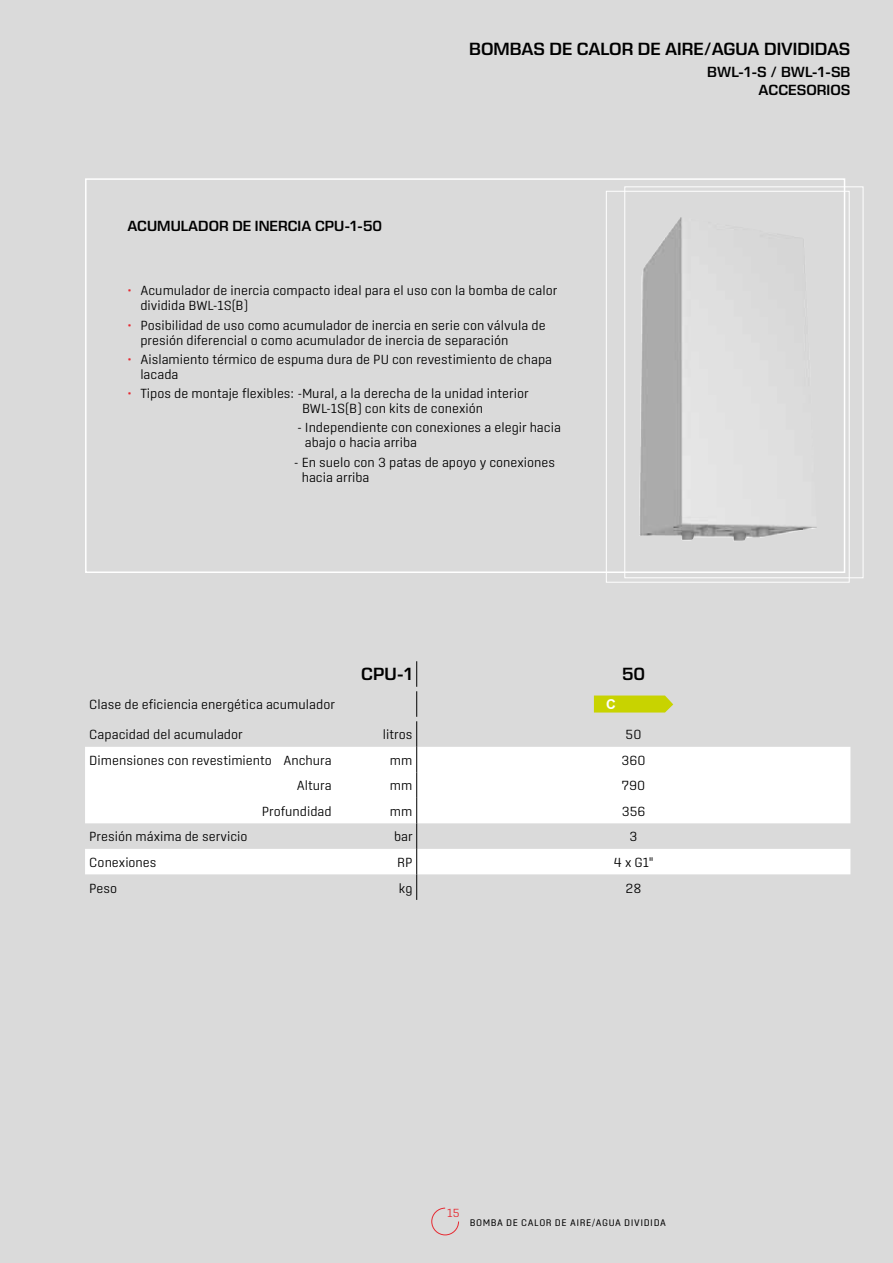
<style>
.page{position:relative;width:893px;height:1263px;background:#dadada}
.page>*{position:absolute;margin:0;border:0;box-sizing:border-box;transform-origin:0 0}
.t1{font:600 18px "Eurostile Next LT Pro";color:#000}
.t2{font:600 15px/18px "Eurostile Next LT Pro";color:#000;text-align:right}
.t3{font:300 13.5px/15px "Center";color:#000}
.t4{font:700 13.5px "Arial";color:#fff}
.t5{font:300 12px "Center";color:#e62a32}
.t6{font:9.75px "Center";letter-spacing:.055em;color:#000}
.s1{color:#e62a32}
</style>
<div class="page">
<svg style="left:431px;top:1207px;width:28px;height:29px"></svg>
<img style="left:639px;top:217px;width:178px;height:324px">
<svg style="left:85px;top:747px;width:765px;height:127px;fill:#fff"></svg>
<svg style="left:416px;top:661px;width:1px;height:239px"></svg>
<svg style="left:594px;top:695px;width:79px;height:17px"></svg>
<div style="left:606px;top:191px;width:244px;height:392px;border:1px solid #fff"></div>
<div style="left:624px;top:186px;width:239px;height:392px;border:1px solid #fff"></div>
<div style="left:85px;top:178px;width:760px;height:395px;border:2px solid #fff"></div>
<p class="t2" style="left:128px;top:217px;width:256px">ACUMULADOR DE INERCIA CPU-1-50</p>
<h1 class="t1" style="left:469px;top:39px;width:383px">BOMBAS DE CALOR DE AIRE/AGUA DIVIDIDAS</h1>
<p class="t2" style="left:707px;top:63px;width:145px">BWL-1-S / BWL-1-SB<br>ACCESORIOS</p>
<p class="t3" style="left:140px;top:283px;width:418px;text-indent:-13px"><span class="s1">•</span> Acumulador de inercia compacto ideal para el uso con la bomba de calor dividida BWL-1S(B)</p>
<p class="t3" style="left:140px;top:317px;width:407px;text-indent:-13px"><span class="s1">•</span> Posibilidad de uso como acumulador de inercia en serie con válvula de presión diferencial o como acumulador de inercia de separación</p>
<p class="t3" style="left:140px;top:352px;width:413px;text-indent:-13px"><span class="s1">•</span> Aislamiento térmico de espuma dura de PU con revestimiento de chapa lacada</p>
<p class="t3" style="left:302px;top:386px;width:228px;text-indent:-174px"><span class="s1">•</span> Tipos de montaje flexibles: -Mural, a la derecha de la unidad interior<br>BWL-1S(B) con kits de conexión</p>
<p class="t3" style="left:305px;top:420px;width:258px;text-indent:-7px">- Independiente con conexiones a elegir hacia abajo o hacia arriba</p>
<p class="t3" style="left:302px;top:454px;width:255px;text-indent:-7px">- En suelo con 3 patas de apoyo y conexiones hacia arriba</p>
<h1 class="t1" style="left:361px;top:664px;width:53px">CPU-1</h1>
<h1 class="t1" style="left:622px;top:664px;width:25px">50</h1>
<p class="t3" style="left:89px;top:697px;width:247px">Clase de eficiencia energética acumulador</p>
<p class="t4" style="left:606px;top:695px;width:11px">C</p>
<p class="t3" style="left:89px;top:727px;width:155px">Capacidad del acumulador</p>
<p class="t3" style="left:383px;top:727px;width:31px">litros</p>
<p class="t3" style="left:626px;top:727px;width:17px">50</p>
<p class="t3" style="left:89px;top:753px;width:244px">Dimensiones con revestimiento Anchura</p>
<p class="t3" style="left:390px;top:753px;width:24px">mm</p>
<p class="t3" style="left:621px;top:753px;width:26px">360</p>
<p class="t3" style="left:297px;top:778px;width:36px">Altura</p>
<p class="t3" style="left:390px;top:778px;width:24px">mm</p>
<p class="t3" style="left:622px;top:778px;width:25px">790</p>
<p class="t3" style="left:262px;top:804px;width:71px">Profundidad</p>
<p class="t3" style="left:390px;top:804px;width:24px">mm</p>
<p class="t3" style="left:622px;top:804px;width:25px">356</p>
<p class="t3" style="left:89px;top:829px;width:160px">Presión máxima de servicio</p>
<p class="t3" style="left:394px;top:829px;width:20px">bar</p>
<p class="t3" style="left:630px;top:829px;width:9px">3</p>
<p class="t3" style="left:89px;top:855px;width:69px">Conexiones</p>
<p class="t3" style="left:397px;top:855px;width:17px">RP</p>
<p class="t3" style="left:614px;top:855px;width:41px">4 x G1"</p>
<p class="t3" style="left:89px;top:880px;width:29px">Peso</p>
<p class="t3" style="left:399px;top:880px;width:15px">kg</p>
<p class="t3" style="left:626px;top:880px;width:17px">28</p>
<p class="t5" style="left:447px;top:1206px;width:14px">15</p>
<p class="t6" style="left:470px;top:1217px;width:198px">BOMBA DE CALOR DE AIRE/AGUA DIVIDIDA</p>
</div>
